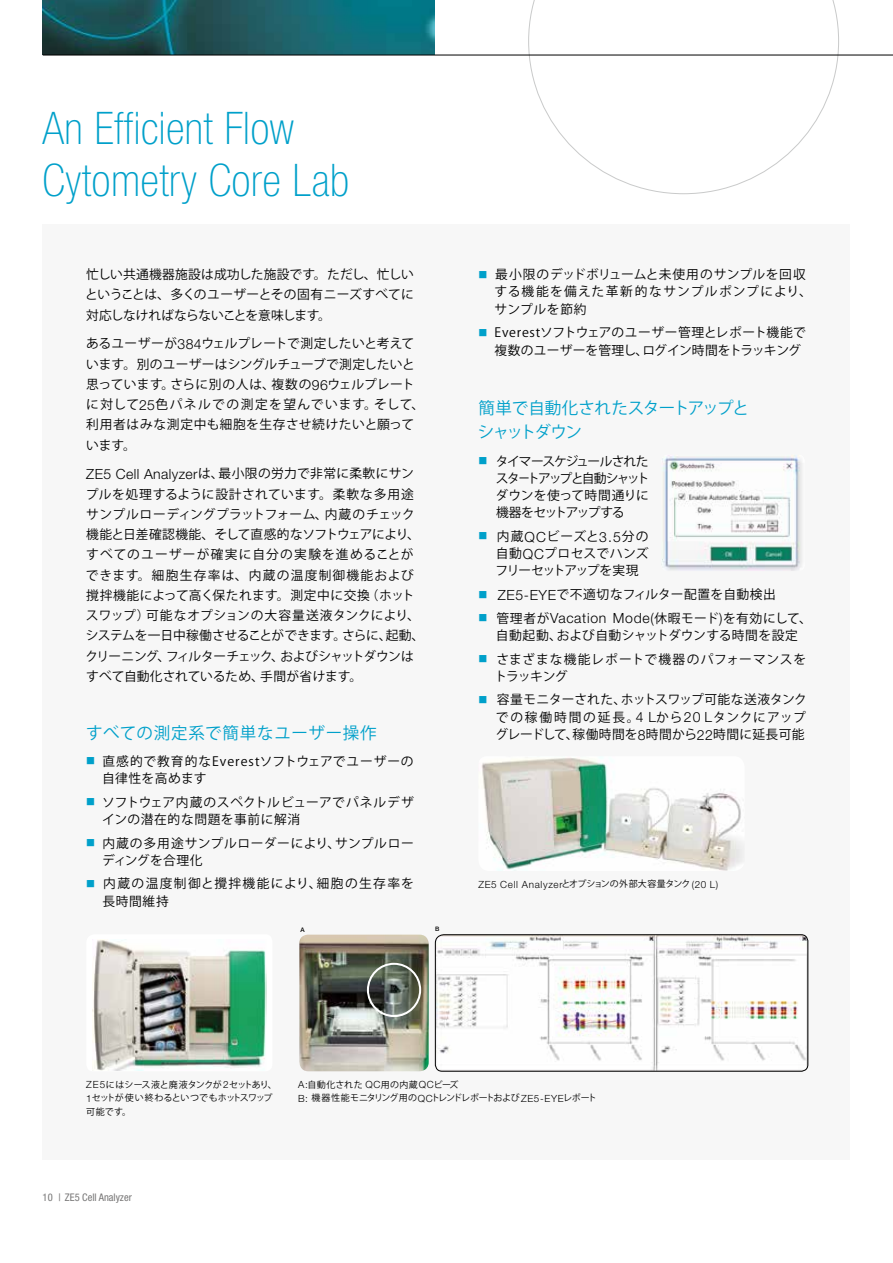
<style>
.page{position:relative;width:893px;height:1263px;background:#fff}
.page>*{position:absolute;margin:0;border:0;box-sizing:border-box;transform-origin:0 0}
.t1{font:100 condensed 45px/52.5px "Helvetica Neue LT Std";letter-spacing:.01em;color:#00a0ca}
.t2{font:16.5px/24.3px "Koz Go Pro";letter-spacing:-.06em;color:#00a0ca}
.t3{font:16.5px "Koz Go Pro";letter-spacing:.04em;color:#00a0ca}
.t4{font:12.75px/20.2px "Koz Go Pro";letter-spacing:.03em;color:#000}
.t5{font:12.75px/17.2px "Koz Go Pro";letter-spacing:.06em;color:#000}
.t6{font:12.75px/17.2px "Koz Go Pro";letter-spacing:.01em;color:#000}
.t7{font:12.75px/17.2px "Koz Go Pro";letter-spacing:.07em;color:#000}
.t8{font:12.75px/17.2px "Koz Go Pro";letter-spacing:.055em;color:#000}
.t9{font:12.75px/17.2px "Koz Go Pro";letter-spacing:.11em;color:#000}
.t10{font:condensed 10.5px "Helvetica Neue LT Std";color:#767575}
.t11{font:300 9.9px "Helvetica Neue LT Std";letter-spacing:.07em;color:#000}
.t12{font:9px/13.5px "Koz Go Pro";letter-spacing:-.02em;color:#000}
.t13{font:9px/13.5px "Koz Go Pro";letter-spacing:-.045em;color:#000}
.t14{font:500 6.3px "Helvetica Neue LT Std";color:#000}
.t15{font:500 6.15px "Helvetica Neue LT Std";color:#000}
.s1{font-family:"Helvetica Neue LT Std";font-weight:300;font-size:14.1px}
.s2{font-weight:700;font-size:8.85px;color:#00a0ca}
.s3{font-size:8.85px;color:#00a0ca}
.s4{font-family:"Koz Go Pro";font-weight:400;font-size:9px}
.s5{font-family:"Helvetica Neue LT Std";font-weight:300;font-size:9.9px}
</style>
<div class="page">
<svg style="left:528px;top:0;width:311px;height:194px"></svg>
<div style="left:43px;top:224px;width:807px;height:936px;background:#f7f7f7"></div>
<img style="left:43px;top:0;width:391px;height:55px">
<hr style="left:43px;top:55px;width:850px;height:1px;background:#000">
<img style="left:482px;top:758px;width:259px;height:113px">
<img style="left:92px;top:940px;width:175px;height:131px">
<img style="left:299px;top:935px;width:130px;height:136px">
<div style="left:367px;top:963px;width:54px;height:54px;border:2px solid #fff;border-radius:50%"></div>
<svg style="left:435px;top:934px;width:373px;height:137px"></svg>
<img style="left:661px;top:455px;width:140px;height:116px">
<h1 class="t1" style="left:43px;top:101px;width:308px">An Efficient Flow<br>Cytometry Core Lab</h1>
<p class="t4" style="left:85px;top:265px;width:330px;text-align:justify">忙しい共通機器施設は成功した施設です。ただし、忙しいということは、多くのユーザーとその固有ニーズすべてに対応しなければならないことを意味します。</p>
<p class="t4" style="left:86px;top:334px;width:340px">あるユーザーが<span class="s1">384</span>ウェルプレートで測定したいと考えています。別のユーザーはシングルチューブで測定したいと思っています。さらに別の人は、複数の<span class="s1">96</span>ウェルプレートに対して<span class="s1">25</span>色パネルでの測定を望んでいます。そして、利用者はみな測定中も細胞を生存させ続けたいと願っています。</p>
<p class="t4" style="left:85px;top:464px;width:340px"><span class="s1">ZE5 Cell Analyzer</span>は、最小限の労力で非常に柔軟にサンプルを処理するように設計されています。柔軟な多用途サンプルローディングプラットフォーム、内蔵のチェック機能と日差確認機能、そして直感的なソフトウェアにより、すべてのユーザーが確実に自分の実験を進めることができます。細胞生存率は、内蔵の温度制御機能および撹拌機能によって高く保たれます。測定中に交換（ホットスワップ）可能なオプションの大容量送液タンクにより、システムを一日中稼働させることができます。さらに、起動、クリーニング、フィルターチェック、およびシャットダウンはすべて自動化されているため、手間が省けます。</p>
<p class="t3" style="left:86px;top:722px;width:292px">すべての測定系で簡単なユーザー操作</p>
<p class="t7" style="left:102px;top:753px;width:313px;text-indent:-16px"><span class="s2">■</span> 直感的で教育的なEverestソフトウェアでユーザーの自律性を高めます</p>
<p class="t4" style="left:102px;top:794px;width:313px;line-height:17.2px;text-indent:-16px"><span class="s2">■</span> ソフトウェア内蔵のスペクトルビューアでパネルデザインの潜在的な問題を事前に解消</p>
<p class="t4" style="left:102px;top:834px;width:313px;line-height:17.2px;text-indent:-16px"><span class="s2">■</span> 内蔵の多用途サンプルローダーにより、サンプルローディングを合理化</p>
<p class="t9" style="left:102px;top:875px;width:313px;text-indent:-16px"><span class="s2">■</span> 内蔵の温度制御と攪拌機能により、細胞の生存率を長時間維持</p>
<p class="t14" style="left:300px;top:926px;width:6px">A</p>
<p class="t15" style="left:435px;top:925px;width:6px">B</p>
<p class="t5" style="left:495px;top:266px;width:319px;text-indent:-16px"><span class="s2">■</span> 最小限のデッドボリュームと未使用のサンプルを回収する機能を備えた革新的なサンプルポンプにより、サンプルを節約</p>
<p class="t6" style="left:495px;top:324px;width:313px;text-indent:-16px"><span class="s2">■</span> Everestソフトウェアのユーザー管理とレポート機能で複数のユーザーを管理し、ログイン時間をトラッキング</p>
<p class="t2" style="left:478px;top:396px;width:272px">簡単で自動化されたスタートアップとシャットダウン</p>
<p class="t4" style="left:496px;top:453px;width:155px;line-height:17.2px;text-align:justify;text-indent:-17px"><span class="s3">■</span> タイマースケジュールされたスタートアップと自動シャットダウンを使って時間通りに機器をセットアップする</p>
<p class="t4" style="left:496px;top:528px;width:154px;line-height:17.2px;text-align:justify;text-indent:-17px"><span class="s3">■</span> 内蔵<span class="s1">QC</span>ビーズと<span class="s1">3.5</span>分の自動<span class="s1">QC</span>プロセスでハンズフリーセットアップを実現</p>
<p class="t4" style="left:478px;top:585px;width:299px"><span class="s3">■</span> <span class="s1">ZE5-EYE</span>で不適切なフィルター配置を自動検出</p>
<p class="t4" style="left:478px;top:610px;width:335px;line-height:17.2px;text-align:center"><span class="s3">■</span> 管理者が<span class="s1">Vacation Mode(</span>休暇モード<span class="s1">)</span>を有効にして、自動起動、および自動シャットダウンする時間を設定</p>
<p class="t8" style="left:494px;top:651px;width:313px;text-indent:-16px"><span class="s3">■</span> さまざまな機能レポートで機器のパフォーマンスをトラッキング</p>
<p class="t4" style="left:495px;top:691px;width:313px;line-height:17.2px;text-align:justify;text-indent:-17px"><span class="s3">■</span> 容量モニターされた、ホットスワップ可能な送液タンクでの稼働時間の延長。<span class="s1">4 L</span>から<span class="s1">20 L</span>タンクにアップグレードして、稼働時間を<span class="s1">8</span>時間から<span class="s1">22</span>時間に延長可能</p>
<p class="t11" style="left:478px;top:878px;width:241px">ZE5 Cell Analyzer<span class="s4">とオプションの外部大容量タンク</span>(20 L)</p>
<p class="t13" style="left:86px;top:1078px;width:192px"><span class="s5">ZE5</span>にはシース液と廃液タンクが<span class="s5">2</span>セットあり、<br><span class="s5">1</span>セットが使い終わるといつでもホットスワップ可能です。</p>
<p class="t12" style="left:298px;top:1078px;width:300px"><span class="s5">A:</span>自動化された <span class="s5">QC</span>用の内蔵<span class="s5">QC</span>ビーズ<br><span class="s5">B:</span> 機器性能モニタリング用の<span class="s5">QC</span>トレンドレポートおよび<span class="s5">ZE5-EYE</span>レポート</p>
<p class="t10" style="left:59px;top:1191px;width:75px">| ZE5 Cell Analyzer</p>
<p class="t10" style="left:43px;top:1191px;width:12px">10</p>
</div>
